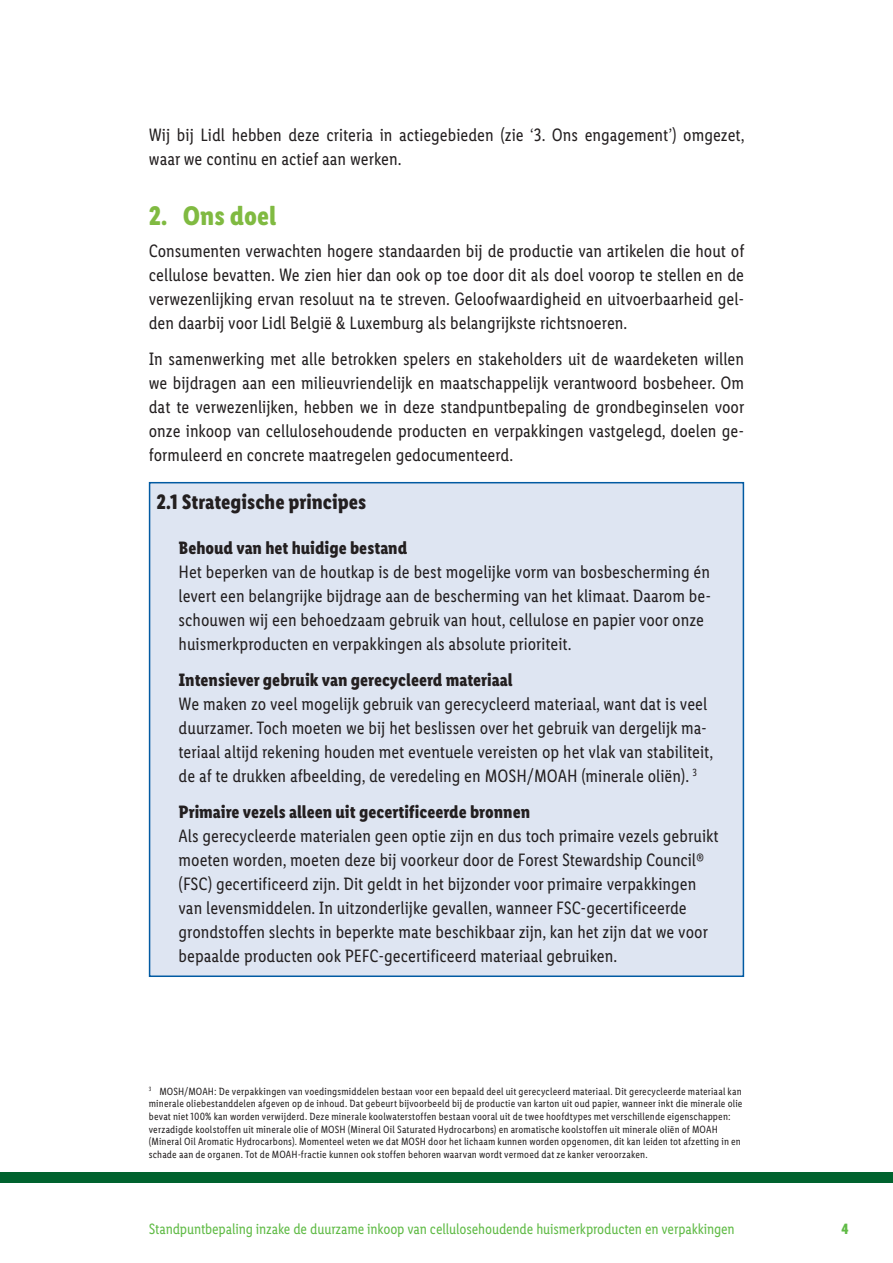
<style>
.page{position:relative;width:893px;height:1263px;background:#fff}
.page>*{position:absolute;margin:0;border:0;box-sizing:border-box;transform-origin:0 0}
.Headline{font:700 27px "Lidl Font Condensed";color:#80ba41}
.Subline{font:700 21px "Lidl Font Condensed";color:#231f20}
.Einzug_Text{font:18px/24px "Lidl Font Condensed";color:#231f20}
.Text{font:18px/24px "Lidl Font Condensed";color:#231f20;text-align:justify}
.Einzug_Text-2{font:700 18px "Lidl Font Condensed";color:#231f20}
.t1{font:15px "Lidl Font Condensed";letter-spacing:-.01em;color:#60bb46}
.t2{font:700 15px "Lidl Font Condensed";color:#60bb46}
.Text-2{font:10.5px/12.6px "Lidl Font Condensed";letter-spacing:.015em;color:#231f20}
</style>
<div class="page">
<div style="left:0;top:1172px;width:893px;height:10px;background:#00622e"></div>
<div style="left:149px;top:482px;width:595px;height:495px;background:#dee5f2;border:2px solid #015aa2"></div>
<p class="Text" style="left:149px;top:123px;width:597px">Wij bij Lidl hebben deze criteria in actiegebieden (zie ‘3. Ons engagement’) omgezet, waar we continu en actief aan werken.</p>
<p class="Headline" style="left:149px;top:200px;width:129px">2. Ons doel</p>
<p class="Text" style="left:149px;top:239px;width:597px">Consumenten verwachten hogere standaarden bij de productie van artikelen die hout of cellulose bevatten. We zien hier dan ook op toe door dit als doel voorop te stellen en de verwezenlijking ervan resoluut na te streven. Geloofwaardigheid en uitvoerbaarheid gel&shy;den daarbij voor Lidl België &amp; Luxemburg als belangrijkste richtsnoeren.</p>
<p class="Text" style="left:149px;top:347px;width:597px">In samenwerking met alle betrokken spelers en stakeholders uit de waardeketen willen we bijdragen aan een milieuvriendelijk en maatschappelijk verantwoord bosbeheer. Om dat te verwezenlijken, hebben we in deze standpuntbepaling de grondbeginselen voor onze inkoop van cellulosehoudende producten en verpakkingen vastgelegd, doelen ge&shy;formuleerd en concrete maatregelen gedocumenteerd.</p>
<p class="Subline" style="left:156px;top:490px;width:211px">2.1 Strategische principes</p>
<p class="Einzug_Text-2" style="left:179px;top:538px;width:230px">Behoud van het huidige bestand</p>
<p class="Einzug_Text" style="left:179px;top:560px;width:534px">Het beperken van de houtkap is de best mogelijke vorm van bosbescherming én levert een belangrijke bijdrage aan de bescherming van het klimaat. Daarom be&shy;schouwen wij een behoedzaam gebruik van hout, cellulose en papier voor onze huismerkproducten en verpakkingen als absolute prioriteit.</p>
<p class="Einzug_Text-2" style="left:179px;top:670px;width:336px">Intensiever gebruik van gerecycleerd materiaal</p>
<p class="Einzug_Text" style="left:179px;top:692px;width:536px">We maken zo veel mogelijk gebruik van gerecycleerd materiaal, want dat is veel duurzamer. Toch moeten we bij het beslissen over het gebruik van dergelijk ma&shy;teriaal altijd rekening houden met eventuele vereisten op het vlak van stabiliteit, de af te drukken afbeelding, de veredeling en MOSH/MOAH (minerale oliën). <sup>3</sup></p>
<p class="Einzug_Text-2" style="left:179px;top:802px;width:353px">Primaire vezels alleen uit gecertificeerde bronnen</p>
<p class="Einzug_Text" style="left:179px;top:824px;width:542px">Als gerecycleerde materialen geen optie zijn en dus toch primaire vezels gebruikt moeten worden, moeten deze bij voorkeur door de Forest Stewardship Council® (FSC) gecertificeerd zijn. Dit geldt in het bijzonder voor primaire verpakkingen van levensmiddelen. In uitzonderlijke gevallen, wanneer FSC-gecertificeerde</p>
<p class="Einzug_Text" style="left:179px;top:920px;width:531px">grondstoffen slechts in beperkte mate beschikbaar zijn, kan het zijn dat we voor bepaalde producten ook PEFC-gecertificeerd materiaal gebruiken.</p>
<p class="Text-2" style="left:149px;top:1085px;width:595px"><sup>3</sup> MOSH/MOAH: De verpakkingen van voedingsmiddelen bestaan voor een bepaald deel uit gerecycleerd materiaal. Dit gerecycleerde materiaal kan minerale oliebestanddelen afgeven op de inhoud. Dat gebeurt bijvoorbeeld bij de productie van karton uit oud papier, wanneer inkt die minerale olie bevat niet 100% kan worden verwijderd. Deze minerale koolwaterstoffen bestaan vooral uit de twee hoofdtypes met verschillende eigenschappen: verzadigde koolstoffen uit minerale olie of MOSH (Mineral Oil Saturated Hydrocarbons) en aromatische koolstoffen uit minerale oliën of MOAH (Mineral Oil Aromatic Hydrocarbons). Momenteel weten we dat MOSH door het lichaam kunnen worden opgenomen, dit kan leiden tot afzetting in en schade aan de organen. Tot de MOAH-fractie kunnen ook stoffen behoren waarvan wordt vermoed dat ze kanker veroorzaken.</p>
<p class="t1" style="left:149px;top:1220px;width:587px">Standpuntbepaling inzake de duurzame inkoop van cellulosehoudende huismerkproducten en verpakkingen</p>
<p class="t2" style="left:841px;top:1220px;width:9px">4</p>
</div>
